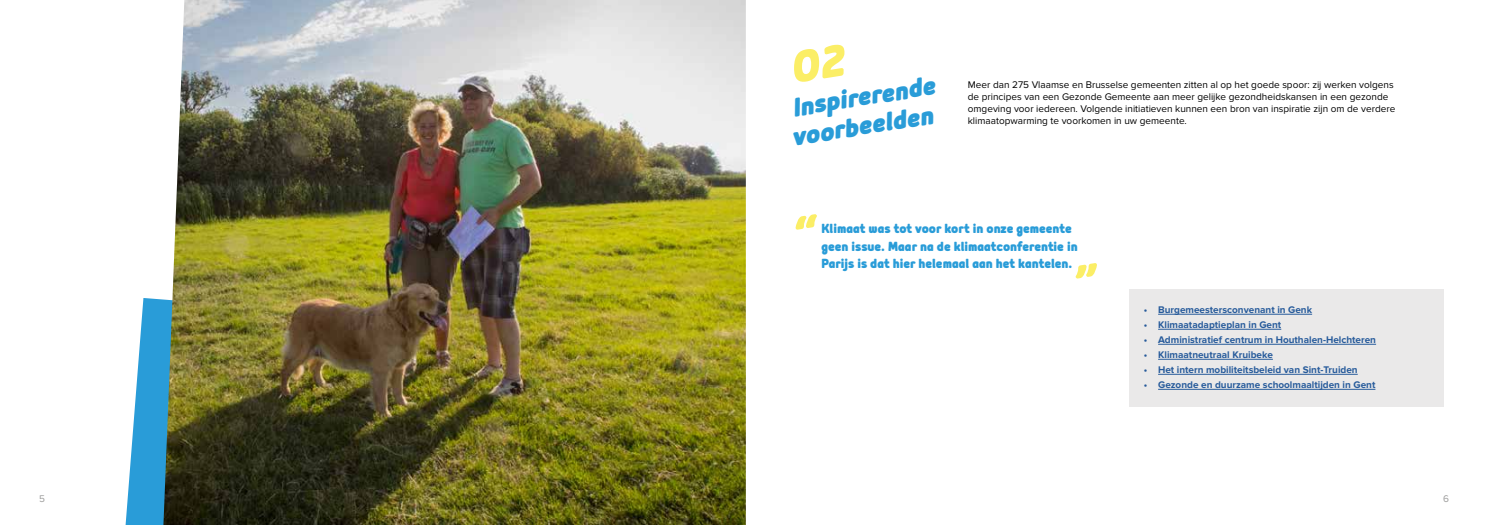
<style>
.page{position:relative;width:1489px;height:525px;background:#fff}
.page>*{position:absolute;margin:0;border:0;box-sizing:border-box;transform-origin:0 0}
.t1{font:italic 900 32.5px/28.8px "Mairy";color:#299cd8}
.t2{font:900 16.25px/17.5px "Mairy";color:#299cd8}
.t3{font:10px/12px "Proxima Nova";color:#000}
.t4{font:700 10px "Proxima Nova";color:#275b9b}
.t5{font:10px "Proxima Nova";color:#9d9d9c}
</style>
<div class="page">
<svg style="left:126px;top:298px;width:37px;height:226px;fill:#299cd8"></svg>
<img style="left:163px;top:0;width:582px;height:524px">
<div style="left:1129px;top:289px;width:314px;height:117px;background:#eae9e9"></div>
<hr style="left:1158px;top:314px;width:153px;height:1px;background:#275b9b">
<hr style="left:1158px;top:329px;width:123px;height:1px;background:#275b9b">
<hr style="left:1158px;top:344px;width:217px;height:1px;background:#275b9b">
<hr style="left:1158px;top:359px;width:114px;height:1px;background:#275b9b">
<hr style="left:1158px;top:374px;width:199px;height:1px;background:#275b9b">
<hr style="left:1158px;top:389px;width:217px;height:1px;background:#275b9b">
<h1 class="t1" style="left:784px;top:93px;width:151px;rotate:-9deg">Inspirerende voorbeelden</h1>
<p class="t3" style="left:967px;top:79px;width:429px">Meer dan 275 Vlaamse en Brusselse gemeenten zitten al op het goede spoor: zij werken volgens de principes van een Gezonde Gemeente aan meer gelijke gezondheidskansen in een gezonde omgeving voor iedereen. Volgende initiatieven kunnen een bron van inspiratie zijn om de verdere klimaatopwarming te voorkomen in uw gemeente.</p>
<h2 class="t2" style="left:821px;top:219px;width:258px">Klimaat was tot voor kort in onze gemeente geen issue. Maar na de klimaatconferentie in</h2>
<h2 class="t2" style="left:821px;top:254px;width:252px">Parijs is dat hier helemaal aan het kantelen.</h2>
<p class="t4" style="left:1143px;top:303px;width:170px">• Burgemeestersconvenant in Genk</p>
<p class="t4" style="left:1143px;top:318px;width:139px">• Klimaatadaptieplan in Gent</p>
<p class="t4" style="left:1143px;top:333px;width:234px">• Administratief centrum in Houthalen-Helchteren</p>
<p class="t4" style="left:1143px;top:348px;width:130px">• Klimaatneutraal Kruibeke</p>
<p class="t4" style="left:1143px;top:363px;width:215px">• Het intern mobiliteitsbeleid van Sint-Truiden</p>
<p class="t4" style="left:1143px;top:378px;width:233px">• Gezonde en duurzame schoolmaaltijden in Gent</p>
<p class="t5" style="left:39px;top:492px;width:7px">5</p>
<p class="t5" style="left:1442px;top:492px;width:7px">6</p>
</div>
